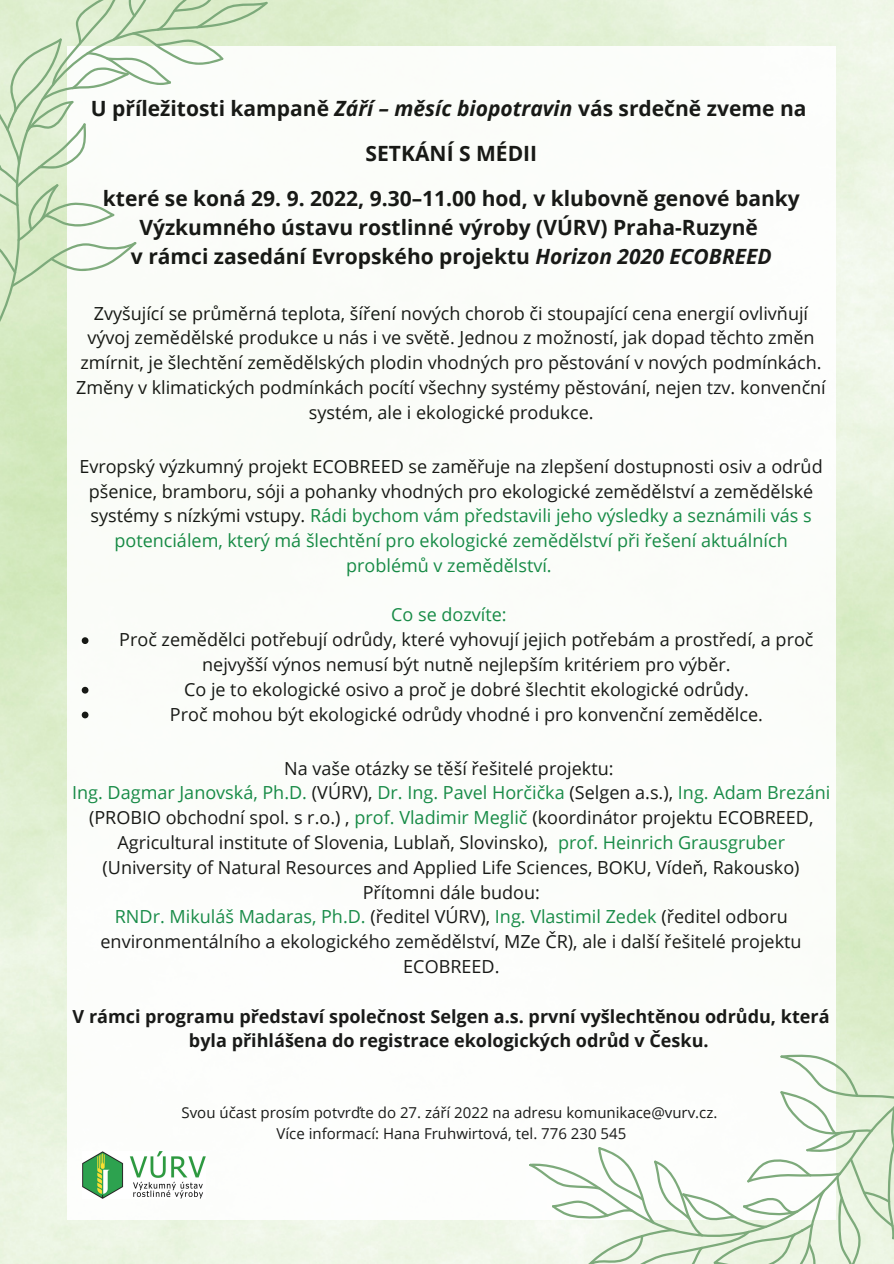
<style>
.page{position:relative;width:894px;height:1264px;background:#fff}
.page>*{position:absolute;margin:0;border:0;box-sizing:border-box;transform-origin:0 0}
.t1{font:700 21px/45px "Open Sans";color:#000;text-align:center}
.t2{font:18px/24.8px "Open Sans";color:#000;text-align:center}
.t3{font:700 18px/24.8px "Open Sans";color:#000;text-align:center}
.t4{font:18px "Open Sans";color:#008037}
.t5{font:15px/20.2px "Open Sans";color:#000;text-align:center}
.s1{font-style:italic}
.s2{color:#008037}
</style>
<div class="page">
<svg style="left:82px;top:637px;width:6px;height:7px"></svg>
<svg style="left:82px;top:686px;width:6px;height:7px"></svg>
<svg style="left:82px;top:711px;width:6px;height:7px"></svg>
<img style="left:83px;top:1151px;width:122px;height:47px">
<div style="left:0;top:287px;width:67px;height:49px;background:#daebc6"></div>
<svg style="left:0;top:0;width:267px;height:287px"></svg>
<div style="left:835px;top:901px;width:58px;height:120px;background:#daecc7"></div>
<svg style="left:528px;top:1021px;width:365px;height:242px"></svg>
<p class="t1" style="left:91px;top:85px;width:717px">U příležitosti kampaně <span class="s1">Září – měsíc biopotravin</span> vás srdečně zveme na<br>SETKÁNÍ S MÉDII<br>které se koná 29. 9. 2022, 9.30–11.00 hod, v klubovně genové banky</p>
<p class="t1" style="left:131px;top:212px;width:642px;line-height:29.2px">Výzkumného ústavu rostlinné výroby (VÚRV) Praha-Ruzyně<br>v rámci zasedání Evropského projektu <span class="s1">Horizon 2020 ECOBREED</span></p>
<p class="t2" style="left:76px;top:300px;width:751px">Zvyšující se průměrná teplota, šíření nových chorob či stoupající cena energií ovlivňují vývoj zemědělské produkce u nás i ve světě. Jednou z možností, jak dopad těchto změn zmírnit, je šlechtění zemědělských plodin vhodných pro pěstování v nových podmínkách.<br>Změny v klimatických podmínkách pocítí všechny systémy pěstování, nejen tzv. konvenční systém, ale i ekologické produkce.</p>
<p class="t2" style="left:79px;top:453px;width:744px">Evropský výzkumný projekt ECOBREED se zaměřuje na zlepšení dostupnosti osiv a odrůd pšenice, bramboru, sóji a pohanky vhodných pro ekologické zemědělství a zemědělské systémy s nízkými vstupy. <span class="s2">Rádi bychom vám představili jeho výsledky a seznámili vás s potenciálem, který má šlechtění pro ekologické zemědělství při řešení aktuálních problémů v zemědělství.</span></p>
<p class="t4" style="left:391px;top:602px;width:117px">Co se dozvíte:</p>
<p class="t2" style="left:119px;top:627px;width:695px">Proč zemědělci potřebují odrůdy, které vyhovují jejich potřebám a prostředí, a proč nejvyšší výnos nemusí být nutně nejlepším kritériem pro výběr.<br>Co je to ekologické osivo a proč je dobré šlechtit ekologické odrůdy.<br>Proč mohou být ekologické odrůdy vhodné i pro konvenční zemědělce.</p>
<p class="t2" style="left:72px;top:755px;width:759px">Na vaše otázky se těší řešitelé projektu:<br><span class="s2">Ing. Dagmar Janovská, Ph.D.</span> (VÚRV), <span class="s2">Dr. Ing. Pavel Horčička</span> (Selgen a.s.), <span class="s2">Ing. Adam Brezáni </span>(PROBIO obchodní spol. s r.o.) , <span class="s2">prof. Vladimir Meglič</span> (koordinátor projektu ECOBREED, Agricultural institute of Slovenia, Lublaň, Slovinsko), <span class="s2">prof. Heinrich Grausgruber </span>(University of Natural Resources and Applied Life Sciences, BOKU, Vídeň, Rakousko)<br>Přítomni dále budou:<br><span class="s2">RNDr. Mikuláš Madaras, Ph.D.</span> (ředitel VÚRV), <span class="s2">Ing. Vlastimil Zedek</span> (ředitel odboru environmentálního a ekologického zemědělství, MZe ČR), ale i další řešitelé projektu ECOBREED.</p>
<p class="t3" style="left:73px;top:1003px;width:758px">V rámci programu představí společnost Selgen a.s. první vyšlechtěnou odrůdu, která byla přihlášena do registrace ekologických odrůd v Česku.</p>
<p class="t5" style="left:181px;top:1102px;width:537px">Svou účast prosím potvrďte do 27. září 2022 na adresu komunikace@vurv.cz.<br>Více informací: Hana Fruhwirtová, tel. 776 230 545</p>
</div>
